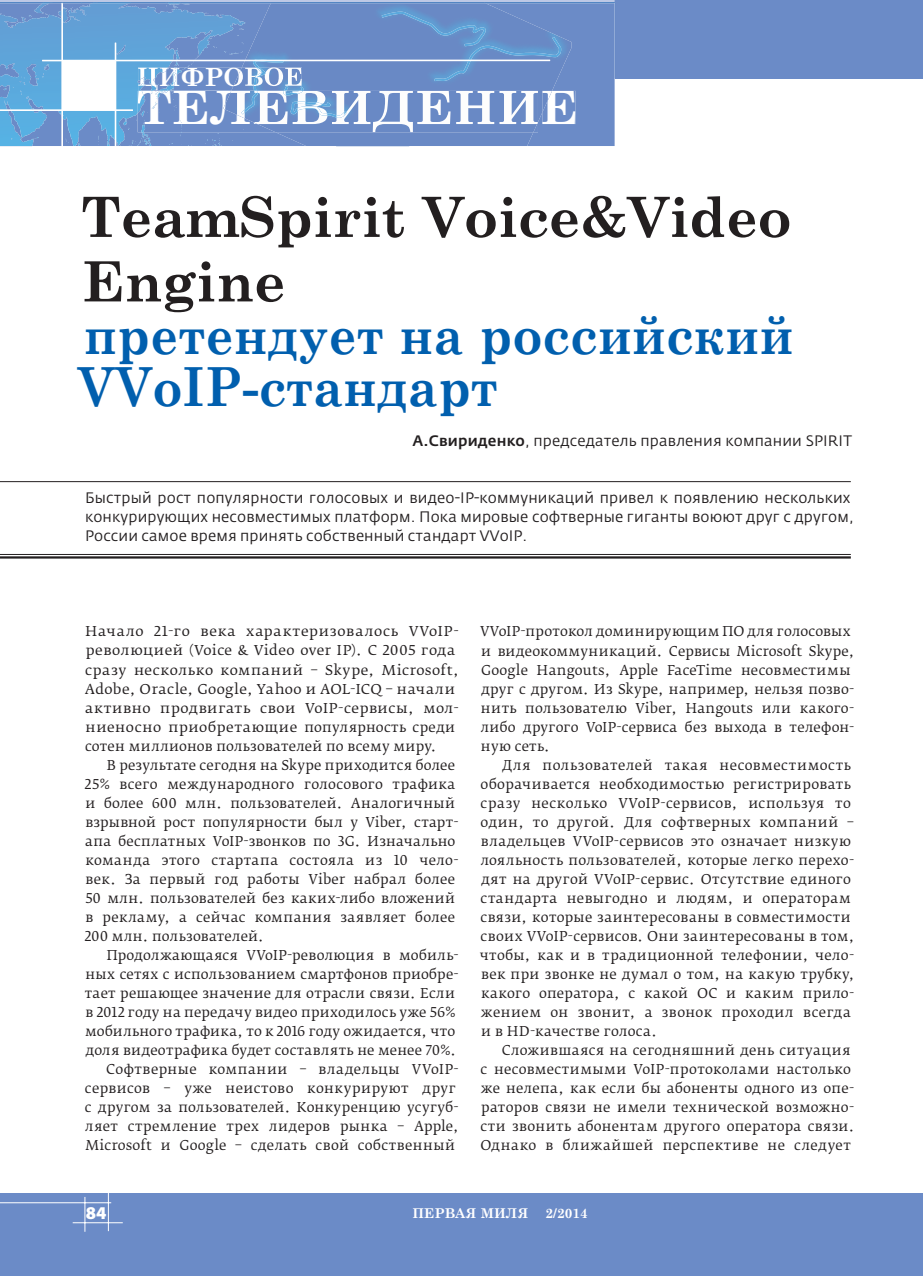
<style>
.page{position:relative;width:923px;height:1276px;background:#fff}
.page>*{position:absolute;margin:0;border:0;box-sizing:border-box;transform-origin:0 0}
.t1{font:700 55.5px/64.5px "Century Schoolbook";letter-spacing:-.005em;color:#231f20}
.t2{font:700 54px/52.5px "Century Schoolbook";letter-spacing:.01em;color:#015fae;scale:.9 1}
.t3{font:700 24.9px "Century Schoolbook";color:#fff}
.t4{font:900 18px "Myriad Pro";color:#fff}
.t5{font:15px/19px "Fedra Sans Pro";letter-spacing:.01em;color:#231f20}
.t6{font:13.5px/19px "Fedra Serif B Pro";letter-spacing:.025em;color:#231f20}
.t7{font:13.5px/19px "Fedra Serif B Pro";letter-spacing:.025em;color:#231f20;scale:1.04 1}
.t8{font:700 13.5px "Century Schoolbook";color:#fff}
.s1{font-weight:500}
</style>
<div class="page">
<div style="left:0;top:0;width:901px;height:78px;background:#6b8bc7"></div>
<div style="left:901px;top:0;width:22px;height:78px;background:#6b8bc7"></div>
<div style="left:0;top:1193px;width:901px;height:83px;background:#6b8bc7"></div>
<div style="left:901px;top:1193px;width:22px;height:83px;background:#6b8bc7"></div>
<hr style="left:73px;top:1222px;width:50px;height:1px;background:#fff">
<hr style="left:108px;top:1192px;width:1px;height:39px;background:#fff">
<hr style="left:85px;top:1197px;width:1px;height:34px;background:#fff">
<hr style="left:0;top:1202px;width:111px;height:1px;background:#fff">
<hr style="left:0;top:481px;width:851px;height:1px;background:#231f20">
<hr style="left:0;top:554px;width:851px;height:1px;background:#231f20">
<hr style="left:0;top:556px;width:851px;height:2px;background:#231f20">
<svg style="left:0;top:0;width:614px;height:147px"></svg>
<h3 class="t3" style="left:137px;top:57px;width:168px">ЦИФРОВОЕ</h3>
<h1 class="t1" style="left:81px;top:182px;width:712px">TeamSpirit Voice&amp;Video<br>Engine</h1>
<h2 class="t2" style="left:78px;top:306px;width:796px">претендует на российский<br>VVoIP-стандарт</h2>
<p class="t5" style="left:412px;top:431px;width:441px"><span class="s1">А.Свириденко</span>, председатель правления компании SPIRIT</p>
<p class="t5" style="left:85px;top:488px;width:770px">Быстрый рост популярности голосовых и видео-IP-коммуникаций привел к появлению нескольких конкурирующих несовместимых платформ. Пока мировые софтверные гиганты воюют друг с другом, россии самое время принять собственный стандарт VVoIP.</p>
<p class="t7" style="left:85px;top:622px;width:361px">Начало 21-го века характеризовалось VVoIP&shy;революцией (Voice &amp; Video over IP). С 2005 года сразу несколько компаний – Skype, Microsoft, Adobe, Oracle, Google, Yahoo и AOL-ICQ – начали активно продвигать свои VoIP-сервисы, мол&shy;ниеносно приобретающие популярность среди сотен миллионов пользователей по всему миру.</p>
<p class="t6" style="left:85px;top:755px;width:375px;text-indent:22px">В результате сегодня на Skype приходится более 25% всего международного голосового трафика и более 600 млн. пользователей. Аналогичный взрывной рост популярности был у Viber, старт&shy;апа бесплатных VoIP-звонков по 3G. Изначально команда этого стартапа состояла из 10 чело&shy;век. За первый год работы Viber набрал более 50 млн. пользователей без каких-либо вложений в рекламу, а сейчас компания заявляет более 200 млн. пользователей.</p>
<p class="t6" style="left:85px;top:945px;width:375px;text-align:right">Продолжающаяся VVoIP-революция в мобиль&shy;ных сетях с использованием смартфонов приобре&shy;тает решающее значение для отрасли связи. Если в 2012 году на передачу видео приходилось уже 56% мобильного трафика, то к 2016 году ожидается, что доля видеотрафика будет составлять не менее 70%.<br>Софтверные компании – владельцы VVoIP&shy;сервисов – уже неистово конкурируют друг с другом за пользователей. Конкуренцию усугуб&shy;ляет стремление трех лидеров рынка – Apple, Microsoft и Google – сделать свой собственный</p>
<p class="t6" style="left:480px;top:622px;width:376px">VVoIP-протокол доминирующим ПО для голосовых и видеокоммуникаций. Сервисы Microsoft Skype, Google Hangouts, Apple FaceTime несовместимы друг с другом. Из Skype, например, нельзя позво&shy;нить пользователю Viber, Hangouts или какого&shy;либо другого VoIP-сервиса без выхода в телефон&shy;ную сеть.</p>
<p class="t6" style="left:480px;top:755px;width:376px;text-indent:22px">Для пользователей такая несовместимость оборачивается необходимостью регистрировать сразу несколько VVoIP-сервисов, используя то один, то другой. Для софтверных компаний – владельцев VVoIP-сервисов это означает низкую лояльность пользователей, которые легко перехо&shy;дят на другой VVoIP-сервис. Отсутствие единого стандарта невыгодно и людям, и операторам связи, которые заинтересованы в совместимости своих VVoIP-сервисов. Они заинтересованы в том, чтобы, как и в традиционной телефонии, чело&shy;век при звонке не думал о том, на какую трубку, какого оператора, с какой ОС и каким прило&shy;жением он звонит, а звонок проходил всегда и в HD-качестве голоса.</p>
<p class="t6" style="left:480px;top:1041px;width:375px;text-indent:21px">Сложившаяся на сегодняшний день ситуация с несовместимыми VoIP-протоколами настолько же нелепа, как если бы абоненты одного из опе&shy;раторов связи не имели технической возможно&shy;сти звонить абонентам другого оператора связи.<br>Однако в ближайшей перспективе не следует</p>
<h3 class="t4" style="left:86px;top:1202px;width:22px">84</h3>
<p class="t8" style="left:412px;top:1203px;width:117px">ПЕРВАЯ МИЛЯ</p>
<p class="t8" style="left:545px;top:1203px;width:44px">2/2014</p>
</div>
